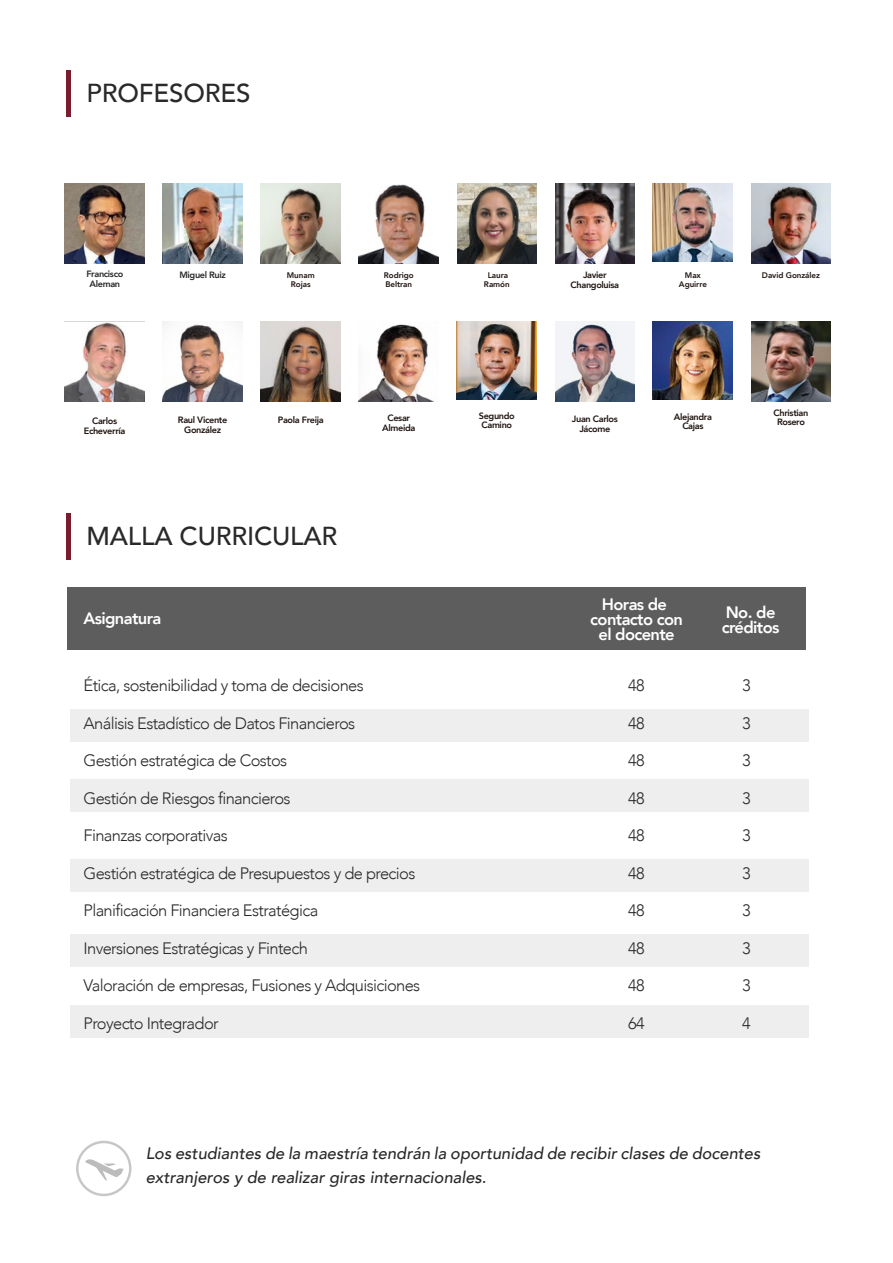
<style>
.page{position:relative;width:893px;height:1263px;background:#fff}
.page>*{position:absolute;margin:0;border:0;box-sizing:border-box;transform-origin:0 0}
.t1{font:500 25.95px "Avenir";letter-spacing:-.005em;color:#2a2929}
.t2{font:300 16.5px "Avenir";letter-spacing:-.04em;color:#2a2929}
.t3{font:italic 500 16.5px/24px "Avenir";color:#2a2929}
.t4{font:800 16.5px/15px "Avenir";letter-spacing:-.04em;color:#fff;text-align:center}
.t5{font:800 9.15px/9.8px "Avenir";letter-spacing:-.04em;color:#1f1410;text-align:center}
.t6{font:800 9.15px "Avenir";letter-spacing:-.04em;color:#2a2929}
.t7{font:800 8.1px/9.1px "Avenir";letter-spacing:-.005em;color:#1f1410;text-align:center}
</style>
<div class="page">
<hr style="left:67px;top:70px;width:4px;height:46px;background:#7a1b30">
<div style="left:70px;top:709px;width:739px;height:33px;background:#eee"></div>
<div style="left:70px;top:779px;width:739px;height:32px;background:#eee"></div>
<div style="left:70px;top:859px;width:739px;height:33px;background:#eee"></div>
<div style="left:70px;top:934px;width:739px;height:33px;background:#eee"></div>
<div style="left:70px;top:1005px;width:739px;height:33px;background:#eee"></div>
<div style="left:67px;top:588px;width:738px;height:62px;background:#5d5d5d"></div>
<hr style="left:67px;top:514px;width:4px;height:46px;background:#7a1b30">
<svg style="left:85px;top:1159px;width:39px;height:22px"></svg>
<div style="left:76px;top:1141px;width:55px;height:55px;border:2px solid #c7c7c6;border-radius:50%"></div>
<img style="left:65px;top:183px;width:80px;height:80px">
<img style="left:163px;top:183px;width:80px;height:80px">
<img style="left:261px;top:183px;width:80px;height:80px">
<img style="left:359px;top:184px;width:80px;height:79px">
<img style="left:556px;top:183px;width:78px;height:80px">
<img style="left:458px;top:183px;width:78px;height:80px">
<img style="left:653px;top:183px;width:80px;height:78px">
<img style="left:752px;top:183px;width:78px;height:80px">
<img style="left:65px;top:321px;width:80px;height:80px">
<img style="left:163px;top:321px;width:80px;height:80px">
<img style="left:261px;top:321px;width:80px;height:80px">
<img style="left:359px;top:324px;width:74px;height:77px">
<img style="left:457px;top:321px;width:80px;height:78px">
<img style="left:556px;top:321px;width:78px;height:80px">
<img style="left:653px;top:321px;width:80px;height:78px">
<img style="left:752px;top:321px;width:78px;height:80px">
<h1 class="t1" style="left:87px;top:70px;width:166px">PROFESORES</h1>
<p class="t6" style="left:86px;top:267px;width:39px">Francisco</p>
<p class="t7" style="left:762px;top:270px;width:60px">David González</p>
<p class="t6" style="left:90px;top:277px;width:32px">Aleman</p>
<p class="t6" style="left:179px;top:267px;width:48px">Miguel Ruiz</p>
<p class="t7" style="left:287px;top:270px;width:29px">Munam<br>Rojas</p>
<p class="t7" style="left:384px;top:270px;width:31px;text-align:left">Rodrigo<br>Beltran</p>
<p class="t5" style="left:571px;top:270px;width:50px">Javier<br>Changoluisa</p>
<p class="t7" style="left:484px;top:270px;width:27px">Laura<br>Ramón</p>
<p class="t7" style="left:679px;top:270px;width:30px">Max<br>Aguirre</p>
<p class="t5" style="left:84px;top:416px;width:43px">Carlos<br>Echeverría</p>
<p class="t5" style="left:178px;top:415px;width:51px">Raul Vicente<br>González</p>
<p class="t5" style="left:278px;top:415px;width:47px">Paola Freija</p>
<p class="t5" style="left:382px;top:413px;width:35px">Cesar<br>Almeida</p>
<p class="t5" style="left:479px;top:410px;width:38px;text-align:left">Segundo<br>Camino</p>
<p class="t5" style="left:572px;top:414px;width:47px">Juan Carlos<br>Jácome</p>
<p class="t5" style="left:674px;top:411px;width:40px">Alejandra<br>Cajas</p>
<p class="t5" style="left:773px;top:408px;width:36px">Christian<br>Rosero</p>
<h1 class="t1" style="left:87px;top:514px;width:252px">MALLA CURRICULAR</h1>
<p class="t4" style="left:84px;top:610px;width:79px">Asignatura</p>
<p class="t2" style="left:84px;top:676px;width:282px">Ética, sostenibilidad y toma de decisiones</p>
<p class="t2" style="left:84px;top:713px;width:273px">Análisis Estadístico de Datos Financieros</p>
<p class="t2" style="left:84px;top:751px;width:205px">Gestión estratégica de Costos</p>
<p class="t2" style="left:84px;top:788px;width:209px">Gestión de Riesgos financieros</p>
<p class="t2" style="left:84px;top:826px;width:146px">Finanzas corporativas</p>
<p class="t2" style="left:84px;top:863px;width:333px">Gestión estratégica de Presupuestos y de precios</p>
<p class="t2" style="left:84px;top:901px;width:236px">Planificación Financiera Estratégica</p>
<p class="t2" style="left:84px;top:938px;width:226px">Inversiones Estratégicas y Fintech</p>
<p class="t2" style="left:84px;top:976px;width:338px">Valoración de empresas, Fusiones y Adquisiciones</p>
<p class="t2" style="left:84px;top:1013px;width:137px">Proyecto Integrador</p>
<p class="t4" style="left:590px;top:597px;width:94px">Horas de contacto con el docente</p>
<p class="t2" style="left:628px;top:676px;width:18px">48</p>
<p class="t2" style="left:628px;top:713px;width:18px">48</p>
<p class="t2" style="left:628px;top:751px;width:18px">48</p>
<p class="t2" style="left:628px;top:788px;width:18px">48</p>
<p class="t2" style="left:628px;top:826px;width:18px">48</p>
<p class="t2" style="left:628px;top:863px;width:18px">48</p>
<p class="t2" style="left:628px;top:901px;width:18px">48</p>
<p class="t2" style="left:628px;top:938px;width:18px">48</p>
<p class="t2" style="left:628px;top:976px;width:18px">48</p>
<p class="t2" style="left:628px;top:1013px;width:18px">64</p>
<p class="t4" style="left:722px;top:605px;width:59px;text-align:left">No. de créditos</p>
<p class="t2" style="left:742px;top:676px;width:10px">3</p>
<p class="t2" style="left:742px;top:713px;width:10px">3</p>
<p class="t2" style="left:742px;top:751px;width:10px">3</p>
<p class="t2" style="left:742px;top:788px;width:10px">3</p>
<p class="t2" style="left:742px;top:826px;width:10px">3</p>
<p class="t2" style="left:742px;top:863px;width:10px">3</p>
<p class="t2" style="left:742px;top:901px;width:10px">3</p>
<p class="t2" style="left:742px;top:938px;width:10px">3</p>
<p class="t2" style="left:742px;top:976px;width:10px">3</p>
<p class="t2" style="left:742px;top:1013px;width:10px">4</p>
<p class="t3" style="left:146px;top:1142px;width:616px">Los estudiantes de la maestría tendrán la oportunidad de recibir clases de docentes extranjeros y de realizar giras internacionales.</p>
</div>
